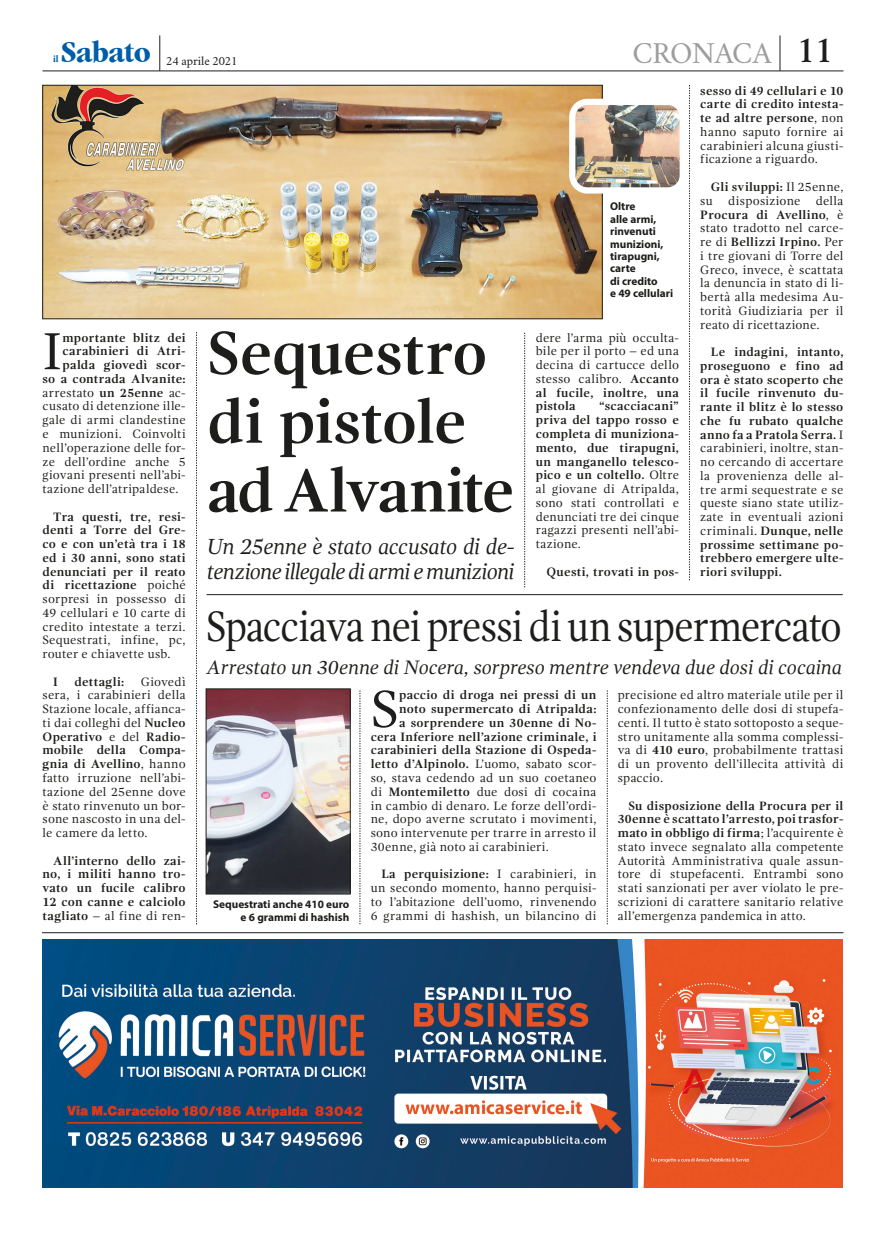
<style>
.page{position:relative;width:886px;height:1241px;background:#fff}
.page>*{position:absolute;margin:0;border:0;box-sizing:border-box;transform-origin:0 0}
.t1{font:700 62.5px/68.8px "Gandhi Serif";letter-spacing:-.02em;color:#1d1d1b}
.t2{font:53.5px "Gandhi Serif";color:#1d1d1b}
.t3{font:43.75px "Gandhi Serif";letter-spacing:-.035em;color:#1d1d1b;scale:.89 1}
.t4{font:700 condensed 31.25px "Garamond FC";color:#005da9;scale:1.1 1}
.t5{font:30px "Crimson";letter-spacing:-.015em;color:#9d9d9d}
.t6{font:italic 22.5px/24.8px "Gandhi Serif";letter-spacing:-.03em;color:#1d1d1b}
.t7{font:italic 20px "Gandhi Serif";letter-spacing:-.01em;color:#1d1d1b}
.t8{font:12.5px/13.8px "Gandhi Serif";letter-spacing:.02em;color:#1d1d1b;text-align:justify}
.t9{font:700 12.5px/13.8px "Gandhi Serif";letter-spacing:.015em;color:#1d1d1b;text-align:justify}
.t10{font:12.5px "Crimson";color:#1d1d1b}
.t11{font:700 11.25px/12.4px "Myriad Pro";color:#1d1d1b}
.t12{font:700 condensed 10px "Garamond FC";color:#005da9}
.s1{font-weight:600;font-size:37.5px;color:#1d1d1b}
.s2{font-weight:700}
.s3{font-weight:400}
</style>
<div class="page">
<hr style="left:43px;top:71px;width:800px;height:1px;background:#1d1d1b">
<hr style="left:159px;top:35px;width:1px;height:36px;background:#1d1d1b">
<hr style="left:780px;top:35px;width:1px;height:36px;background:#1d1d1b">
<hr style="left:42px;top:932px;width:801px;height:1px;background:#1d1d1b">
<img style="left:42px;top:939px;width:801px;height:248px">
<img style="left:42px;top:85px;width:561px;height:234px">
<svg style="left:206px;top:688px;width:144px;height:206px;background:#978e93"></svg>
<svg style="left:360px;top:690px;width:1px;height:234px"></svg>
<svg style="left:607px;top:690px;width:1px;height:234px"></svg>
<hr style="left:207px;top:594px;width:636px;height:1px;background:#1d1d1b">
<svg style="left:196px;top:332px;width:1px;height:592px"></svg>
<svg style="left:524px;top:332px;width:1px;height:255px"></svg>
<svg style="left:689px;top:85px;width:1px;height:495px"></svg>
<img style="left:572px;top:106px;width:107px;height:84px">
<div style="left:569px;top:99px;width:117px;height:94px;border:6px solid #fff;border-radius:15px"></div>
<h3 class="t4" style="left:61px;top:34px;width:83px">Sabato</h3>
<p class="t12" style="left:53px;top:53px;width:7px">il</p>
<p class="t10" style="left:166px;top:52px;width:73px">24 aprile 2021</p>
<h3 class="t5" style="left:632px;top:32px;width:202px">CRONACA <span class="s1">11</span></h3>
<h2 class="t2" style="left:43px;top:321px;width:21px">I</h2>
<p class="t9" style="left:62px;top:330px;width:125px">mportante blitz dei</p>
<p class="t9" style="left:62px;top:344px;width:125px">carabinieri di Atri-</p>
<p class="t9" style="left:62px;top:358px;width:125px">palda giovedì scor-</p>
<p class="t9" style="left:43px;top:372px;width:145px">so a contrada Alvanite:</p>
<p class="t8" style="left:43px;top:385px;width:145px">arrestato <span class="s2">un 25enne</span> ac-</p>
<p class="t8" style="left:43px;top:399px;width:145px">cusato di detenzione ille-</p>
<p class="t8" style="left:43px;top:413px;width:145px">gale di armi clandestine</p>
<p class="t8" style="left:43px;top:427px;width:145px">e munizioni. Coinvolti</p>
<p class="t8" style="left:43px;top:440px;width:145px">nell’operazione delle for-</p>
<p class="t8" style="left:43px;top:454px;width:145px">ze dell’ordine anche 5</p>
<p class="t8" style="left:43px;top:468px;width:145px">giovani presenti nell’abi-</p>
<p class="t8" style="left:43px;top:482px;width:138px">tazione dell’atripaldese.</p>
<p class="t8" style="left:43px;top:509px;width:145px;text-indent:11px"><span class="s2">Tra questi, tre, resi&shy;denti a Torre del Gre&shy;co e con un’età tra i 18 ed i 30 anni, sono stati denunciati per il reato di ricettazione</span> poiché sorpresi in possesso di 49 cellulari e 10 carte di credito intestate a terzi.<br>Sequestrati, infine, pc, router e chiavette usb.</p>
<p class="t9" style="left:53px;top:674px;width:6px">I</p>
<p class="t9" style="left:74px;top:674px;width:51px">dettagli:</p>
<p class="t8" style="left:43px;top:674px;width:145px;text-indent:98px">Giovedì sera, i carabinieri della Stazione locale, affianca&shy;ti dai colleghi del <span class="s2">Nucleo Operativo</span> e del <span class="s2">Radio&shy;mobile della Compa&shy;gnia di Avellino</span>, hanno fatto irruzione nell’abi&shy;tazione del 25enne dove è stato rinvenuto un bor&shy;sone nascosto in una del&shy;le camere da letto.</p>
<p class="t9" style="left:43px;top:853px;width:145px;text-indent:11px">All’interno dello zai&shy;no, i militi hanno tro&shy;vato un fucile calibro 12 con canne e calciolo tagliato <span class="s3">– al fine di ren-</span></p>
<h1 class="t1" style="left:207px;top:318px;width:309px">Sequestro di pistole ad Alvanite</h1>
<h3 class="t6" style="left:207px;top:534px;width:309px">Un 25enne è stato accusato di de&shy;tenzione illegale di armi e munizioni</h3>
<p class="t11" style="left:610px;top:200px;width:64px">Oltre<br>alle armi, rinvenuti munizioni, tirapugni, carte<br>di credito<br>e 49 cellulari</p>
<p class="t8" style="left:536px;top:330px;width:145px">dere l’arma più occulta&shy;bile per il porto – ed una decina di cartucce dello stesso calibro. <span class="s2">Accanto al fucile, inoltre, una pistola</span></p>
<p class="t9" style="left:536px;top:399px;width:145px;text-indent:63px">“scacciacani” priva del tappo rosso e completa di muniziona&shy;mento, due tirapugni, un manganello telesco&shy;pico e un coltello. <span class="s3">Oltre al giovane di Atripalda, sono stati controllati e denunciati tre dei cinque ragazzi presenti nell’abi&shy;tazione.</span></p>
<p class="t9" style="left:546px;top:564px;width:134px">Questi, trovati in pos-</p>
<p class="t8" style="left:700px;top:84px;width:145px"><span class="s2">sesso di 49 cellulari e 10 carte di credito intesta&shy;te ad altre persone</span>, non hanno saputo fornire ai carabinieri alcuna giusti&shy;ficazione a riguardo.</p>
<p class="t8" style="left:700px;top:180px;width:145px;text-indent:11px"><span class="s2">Gli sviluppi:</span> Il 25enne, su disposizione della <span class="s2">Procura di Avellino</span>, è stato tradotto nel carce&shy;re di <span class="s2">Bellizzi Irpino.</span> Per i tre giovani di Torre del Greco, invece, è scattata la denuncia in stato di li&shy;bertà alla medesima Au&shy;torità Giudiziaria per il reato di ricettazione.</p>
<p class="t9" style="left:700px;top:345px;width:145px;text-indent:11px">Le indagini, intanto, proseguono e fino ad ora è stato scoperto che il fucile rinvenuto du&shy;rante il blitz è lo stesso che fu rubato qualche anno fa a Pratola Serra. <span class="s3">I carabinieri, inoltre, stan&shy;no cercando di accertare la provenienza delle al&shy;tre armi sequestrate e se queste siano state utiliz&shy;zate in eventuali azioni criminali.</span> Dunque, nelle prossime settimane po&shy;trebbero emergere ulte&shy;riori sviluppi.</p>
<h3 class="t3" style="left:206px;top:601px;width:716px">Spacciava nei pressi di un supermercato</h3>
<h3 class="t7" style="left:206px;top:656px;width:637px">Arrestato un 30enne di Nocera, sorpreso mentre vendeva due dosi di cocaina</h3>
<p class="t8" style="left:618px;top:688px;width:227px">precisione ed altro materiale utile per il confezionamento delle dosi di stupefa&shy;centi. Il tutto è stato sottoposto a seque&shy;stro unitamente alla somma complessi&shy;va di <span class="s2">410 euro</span>, probabilmente trattasi di un provento dell’illecita attività di spaccio.</p>
<p class="t8" style="left:618px;top:798px;width:227px;text-indent:11px"><span class="s2">Su disposizione della Procura per il 30enne è scattato l’arresto, poi trasfor&shy;mato in obbligo di firma</span>; l’acquirente è stato invece segnalato alla competente Autorità Amministrativa quale assun&shy;tore di stupefacenti. Entrambi sono stati sanzionati per aver violato le pre&shy;scrizioni di carattere sanitario relative all’emergenza pandemica in atto.</p>
<h2 class="t2" style="left:371px;top:678px;width:29px">S</h2>
<p class="t9" style="left:399px;top:688px;width:199px">paccio di droga nei pressi di un</p>
<p class="t9" style="left:399px;top:702px;width:199px">noto supermercato di Atripalda:</p>
<p class="t9" style="left:399px;top:715px;width:199px">a sorprendere un 30enne di No-</p>
<p class="t9" style="left:371px;top:729px;width:227px">cera Inferiore nell’azione criminale, i</p>
<p class="t9" style="left:371px;top:743px;width:227px">carabinieri della Stazione di Ospeda-</p>
<p class="t8" style="left:371px;top:757px;width:227px"><span class="s2">letto d’Alpinolo.</span> L’uomo, sabato scor-</p>
<p class="t8" style="left:371px;top:770px;width:227px">so, stava cedendo ad un suo coetaneo</p>
<p class="t8" style="left:371px;top:784px;width:227px">di <span class="s2">Montemiletto</span> due dosi di cocaina</p>
<p class="t8" style="left:371px;top:798px;width:227px">in cambio di denaro. Le forze dell’ordi-</p>
<p class="t8" style="left:371px;top:812px;width:227px">ne, dopo averne scrutato i movimenti,</p>
<p class="t8" style="left:371px;top:825px;width:227px">sono intervenute per trarre in arresto il</p>
<p class="t8" style="left:371px;top:839px;width:180px">30enne, già noto ai carabinieri.</p>
<p class="t8" style="left:371px;top:867px;width:227px;text-indent:11px"><span class="s2">La perquisizione:</span> I carabinieri, in un secondo momento, hanno perquisi&shy;to l’abitazione dell’uomo, rinvenendo 6 grammi di hashish, un bilancino di</p>
<p class="t11" style="left:213px;top:898px;width:138px;text-align:right">Sequestrati anche 410 euro e 6 grammi di hashish</p>
</div>
